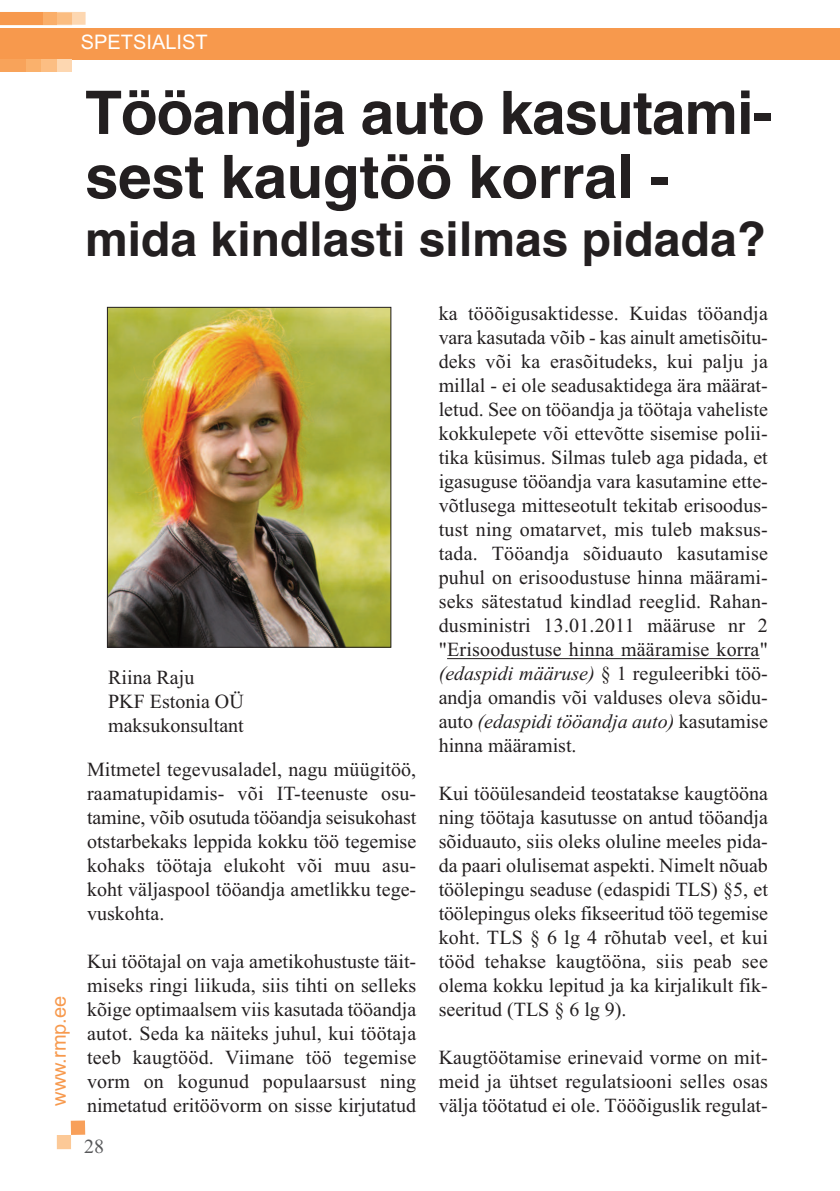
<style>
.page{position:relative;width:840px;height:1191px;background:#fff}
.page>*{position:absolute;margin:0;border:0;box-sizing:border-box;transform-origin:0 0}
.t1{font:700 60px/64px "Helvetica";letter-spacing:-.015em;color:#231f20}
.t2{font:700 48px "Helvetica";color:#231f20}
.t3{font:20px/24px "Times New Roman";color:#231f20;text-align:justify}
.t4{font:20px "Arial";color:#fff}
.t5{font:20px "Arial";color:#f7994d}
.t6{font:20px "Times New Roman";color:#57585a}
.s1{font-style:italic}
</style>
<div class="page">
<div style="left:0;top:28px;width:839px;height:31px;background:#f7994d"></div>
<div style="left:57px;top:59px;width:15px;height:13px;background:#fdd7b1"></div>
<div style="left:41px;top:59px;width:16px;height:13px;background:#fcbe83"></div>
<svg style="left:57px;top:12px;width:28px;height:13px"></svg>
<div style="left:0;top:12px;width:57px;height:13px;background:#faae69"></div>
<div style="left:0;top:12px;width:42px;height:13px;background:#f7994d"></div>
<div style="left:25px;top:59px;width:16px;height:13px;background:#fab16c"></div>
<div style="left:0;top:59px;width:25px;height:13px;background:#f8a35a"></div>
<div style="left:57px;top:1135px;width:14px;height:14px;background:#fcc997"></div>
<div style="left:71px;top:1120px;width:14px;height:15px;background:#f8a05a"></div>
<hr style="left:447px;top:658px;width:312px;height:1px;background:#231f20">
<img style="left:109px;top:309px;width:280px;height:336px">
<div style="left:107px;top:307px;width:284px;height:340px;border:1px solid #231f20"></div>
<p class="t4" style="left:81px;top:30px;width:128px">SPETSIALIST</p>
<h1 class="t1" style="left:85px;top:81px;width:688px">Tööandja auto kasutami&shy;sest kaugtöö korral -</h1>
<h2 class="t2" style="left:85px;top:211px;width:682px">mida kindlasti silmas pidada?</h2>
<p class="t5" style="left:47px;top:1105px;width:112px;rotate:-90deg">www.rmp.ee</p>
<p class="t3" style="left:108px;top:665px;width:137px;text-align:left">Riina Raju<br>PKF Estonia OÜ maksukonsultant</p>
<p class="t3" style="left:87px;top:757px;width:330px">Mitmetel tegevusaladel, nagu müügitöö, raamatupidamis- või IT-teenuste osu&shy;tamine, võib osutuda tööandja seisukohast otstarbekaks leppida kokku töö tegemise kohaks töötaja elukoht või muu asu&shy;koht väljaspool tööandja ametlikku tege&shy;vuskohta.</p>
<p class="t3" style="left:87px;top:949px;width:330px">Kui töötajal on vaja ametikohustuste täit&shy;miseks ringi liikuda, siis tihti on selleks kõige optimaalsem viis kasutada tööandja autot. Seda ka näiteks juhul, kui töötaja teeb kaugtööd. Viimane töö tegemise vorm on kogunud populaarsust ning nimetatud eritöövorm on sisse kirjutatud</p>
<p class="t6" style="left:84px;top:1133px;width:21px">28</p>
<p class="t3" style="left:438px;top:301px;width:330px">ka tööõigusaktidesse. Kuidas tööandja vara kasutada võib - kas ainult ametisõitu&shy;deks või ka erasõitudeks, kui palju ja millal - ei ole seadusaktidega ära määrat&shy;letud. See on tööandja ja töötaja vaheliste kokkulepete või ettevõtte sisemise polii&shy;tika küsimus. Silmas tuleb aga pidada, et igasuguse tööandja vara kasutamine ette&shy;võtlusega mitteseotult tekitab erisoodus&shy;tust ning omatarvet, mis tuleb maksus&shy;tada. Tööandja sõiduauto kasutamise puhul on erisoodustuse hinna määrami&shy;seks sätestatud kindlad reeglid. Rahan&shy;dusministri 13.01.2011 määruse nr 2 "Erisoodustuse hinna määramise korra" <span class="s1">(edaspidi määruse)</span> § 1 reguleeribki töö&shy;andja omandis või valduses oleva sõidu&shy;auto <span class="s1">(edaspidi tööandja auto)</span> kasutamise hinna määramist.</p>
<p class="t3" style="left:438px;top:781px;width:330px">Kui tööülesandeid teostatakse kaugtööna ning töötaja kasutusse on antud tööandja sõiduauto, siis oleks oluline meeles pida&shy;da paari olulisemat aspekti. Nimelt nõuab töölepingu seaduse (edaspidi TLS) §5, et töölepingus oleks fikseeritud töö tegemise koht. TLS § 6 lg 4 rõhutab veel, et kui tööd tehakse kaugtööna, siis peab see olema kokku lepitud ja ka kirjalikult fik&shy;seeritud (TLS § 6 lg 9).</p>
<p class="t3" style="left:438px;top:1045px;width:330px">Kaugtöötamise erinevaid vorme on mit&shy;meid ja ühtset regulatsiooni selles osas välja töötatud ei ole. Tööõiguslik regulat-</p>
</div>
